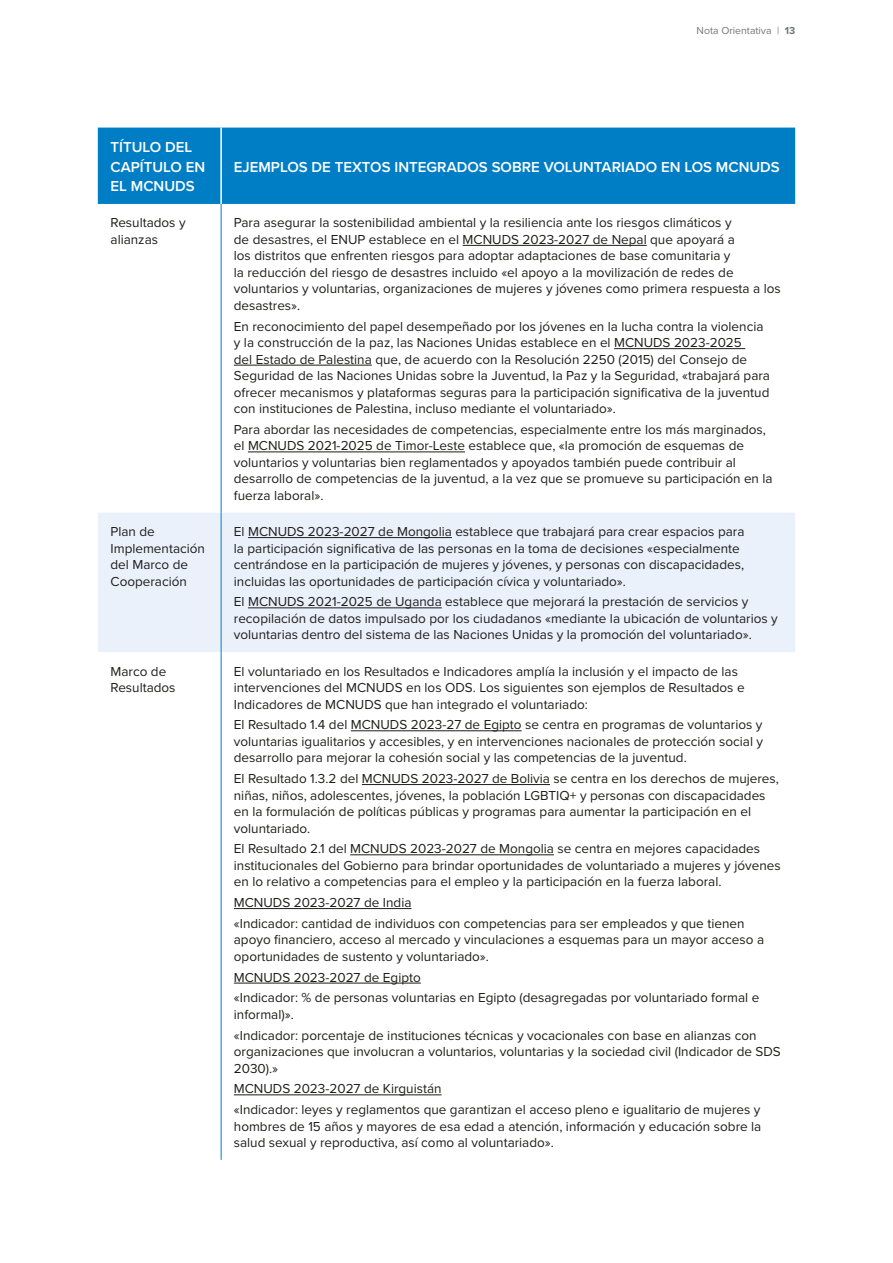
<style>
.page{position:relative;width:893px;height:1263px;background:#fff}
.page>*{position:absolute;margin:0;border:0;box-sizing:border-box;transform-origin:0 0}
.t1{font:600 15px/19.5px "Proxima Nova";color:#fff}
.t2{font:13.5px/16.5px "Proxima Nova";color:#1d1d1b}
.t3{font:10.5px "Proxima Nova";color:#72787a}
.s1{font-weight:700}
</style>
<div class="page">
<div style="left:98px;top:128px;width:697px;height:76px;background:#007ec5"></div>
<div style="left:98px;top:513px;width:697px;height:139px;background:#ebf1fb"></div>
<hr style="left:220px;top:128px;width:2px;height:76px;background:#fff">
<hr style="left:221px;top:204px;width:1px;height:309px;background:#007ec5">
<hr style="left:221px;top:513px;width:1px;height:139px;background:#007ec5">
<hr style="left:221px;top:652px;width:1px;height:508px;background:#007ec5">
<hr style="left:463px;top:245px;width:184px;height:1px;background:#1d1d1b">
<hr style="left:614px;top:348px;width:131px;height:1px;background:#1d1d1b">
<hr style="left:234px;top:365px;width:138px;height:1px;background:#1d1d1b">
<hr style="left:248px;top:452px;width:217px;height:1px;background:#1d1d1b">
<hr style="left:248px;top:537px;width:204px;height:1px;background:#1d1d1b">
<hr style="left:248px;top:608px;width:194px;height:1px;background:#1d1d1b">
<hr style="left:351px;top:730px;width:171px;height:1px;background:#1d1d1b">
<hr style="left:362px;top:784px;width:188px;height:1px;background:#1d1d1b">
<hr style="left:350px;top:854px;width:204px;height:1px;background:#1d1d1b">
<hr style="left:234px;top:908px;width:177px;height:1px;background:#1d1d1b">
<hr style="left:234px;top:983px;width:187px;height:1px;background:#1d1d1b">
<hr style="left:234px;top:1094px;width:208px;height:1px;background:#1d1d1b">
<p class="t3" style="left:697px;top:24px;width:100px">Nota Orientativa | <span class="s1">13</span></p>
<p class="t1" style="left:111px;top:138px;width:96px">TÍTULO DEL<br>CAPÍTULO EN<br>EL MCNUDS</p>
<p class="t1" style="left:234px;top:157px;width:547px">EJEMPLOS DE TEXTOS INTEGRADOS SOBRE VOLUNTARIADO EN LOS MCNUDS</p>
<p class="t2" style="left:111px;top:215px;width:77px">Resultados y alianzas</p>
<p class="t2" style="left:234px;top:215px;width:548px">Para asegurar la sostenibilidad ambiental y la resiliencia ante los riesgos climáticos y<br>de desastres, el ENUP establece en el MCNUDS 2023-2027 de Nepal que apoyará a<br>los distritos que enfrenten riesgos para adoptar adaptaciones de base comunitaria y<br>la reducción del riesgo de desastres incluido «el apoyo a la movilización de redes de voluntarios y voluntarias, organizaciones de mujeres y jóvenes como primera respuesta a los desastres».</p>
<p class="t2" style="left:234px;top:318px;width:538px">En reconocimiento del papel desempeñado por los jóvenes en la lucha contra la violencia y la construcción de la paz, las Naciones Unidas establece en el MCNUDS 2023-2025<br>del Estado de Palestina que, de acuerdo con la Resolución 2250 (2015) del Consejo de Seguridad de las Naciones Unidas sobre la Juventud, la Paz y la Seguridad, «trabajará para ofrecer mecanismos y plataformas seguras para la participación significativa de la juventud con instituciones de Palestina, incluso mediante el voluntariado».</p>
<p class="t2" style="left:234px;top:421px;width:540px">Para abordar las necesidades de competencias, especialmente entre los más marginados, el MCNUDS 2021-2025 de Timor-Leste establece que, «la promoción de esquemas de voluntarios y voluntarias bien reglamentados y apoyados también puede contribuir al desarrollo de competencias de la juventud, a la vez que se promueve su participación en la fuerza laboral».</p>
<p class="t2" style="left:111px;top:524px;width:96px">Plan de<br>Implementación del Marco de<br>Cooperación</p>
<p class="t2" style="left:234px;top:524px;width:512px">El MCNUDS 2023-2027 de Mongolia establece que trabajará para crear espacios para la participación significativa de las personas en la toma de decisiones «especialmente centrándose en la participación de mujeres y jóvenes, y personas con discapacidades, incluidas las oportunidades de participación cívica y voluntariado».</p>
<p class="t2" style="left:234px;top:594px;width:545px">El MCNUDS 2021-2025 de Uganda establece que mejorará la prestación de servicios y recopilación de datos impulsado por los ciudadanos «mediante la ubicación de voluntarios y voluntarias dentro del sistema de las Naciones Unidas y la promoción del voluntariado».</p>
<p class="t2" style="left:111px;top:663px;width:67px">Marco de<br>Resultados</p>
<p class="t2" style="left:234px;top:663px;width:512px">El voluntariado en los Resultados e Indicadores amplía la inclusión y el impacto de las intervenciones del MCNUDS en los ODS. Los siguientes son ejemplos de Resultados e<br>Indicadores de MCNUDS que han integrado el voluntariado:</p>
<p class="t2" style="left:234px;top:717px;width:531px;text-align:justify">El Resultado 1.4 del MCNUDS 2023-27 de Egipto se centra en programas de voluntarios y voluntarias igualitarios y accesibles, y en intervenciones nacionales de protección social y desarrollo para mejorar la cohesión social y las competencias de la juventud.</p>
<p class="t2" style="left:234px;top:770px;width:547px">El Resultado 1.3.2 del MCNUDS 2023-2027 de Bolivia se centra en los derechos de mujeres, niñas, niños, adolescentes, jóvenes, la población LGBTIQ+ y personas con discapacidades en la formulación de políticas públicas y programas para aumentar la participación en el voluntariado.</p>
<p class="t2" style="left:234px;top:841px;width:548px">El Resultado 2.1 del MCNUDS 2023-2027 de Mongolia se centra en mejores capacidades institucionales del Gobierno para brindar oportunidades de voluntariado a mujeres y jóvenes en lo relativo a competencias para el empleo y la participación en la fuerza laboral.</p>
<p class="t2" style="left:234px;top:892px;width:512px;line-height:20.7px">MCNUDS 2023-2027 de India<br>«Indicador: cantidad de individuos con competencias para ser empleados y que tienen</p>
<p class="t2" style="left:234px;top:932px;width:532px">apoyo financiero, acceso al mercado y vinculaciones a esquemas para un mayor acceso a oportunidades de sustento y voluntariado».</p>
<p class="t2" style="left:234px;top:967px;width:527px;line-height:20.7px">MCNUDS 2023-2027 de Egipto<br>«Indicador: % de personas voluntarias en Egipto (desagregadas por voluntariado formal e</p>
<p class="t2" style="left:234px;top:1004px;width:524px;line-height:20.7px">informal)».<br>«Indicador: porcentaje de instituciones técnicas y vocacionales con base en alianzas con</p>
<p class="t2" style="left:234px;top:1043px;width:548px">organizaciones que involucran a voluntarios, voluntarias y la sociedad civil (Indicador de SDS<br>2030).»</p>
<p class="t2" style="left:234px;top:1079px;width:528px;line-height:20.7px">MCNUDS 2023-2027 de Kirguistán<br>«Indicador: leyes y reglamentos que garantizan el acceso pleno e igualitario de mujeres y</p>
<p class="t2" style="left:234px;top:1118px;width:529px">hombres de 15 años y mayores de esa edad a atención, información y educación sobre la salud sexual y reproductiva, así como al voluntariado».</p>
</div>
